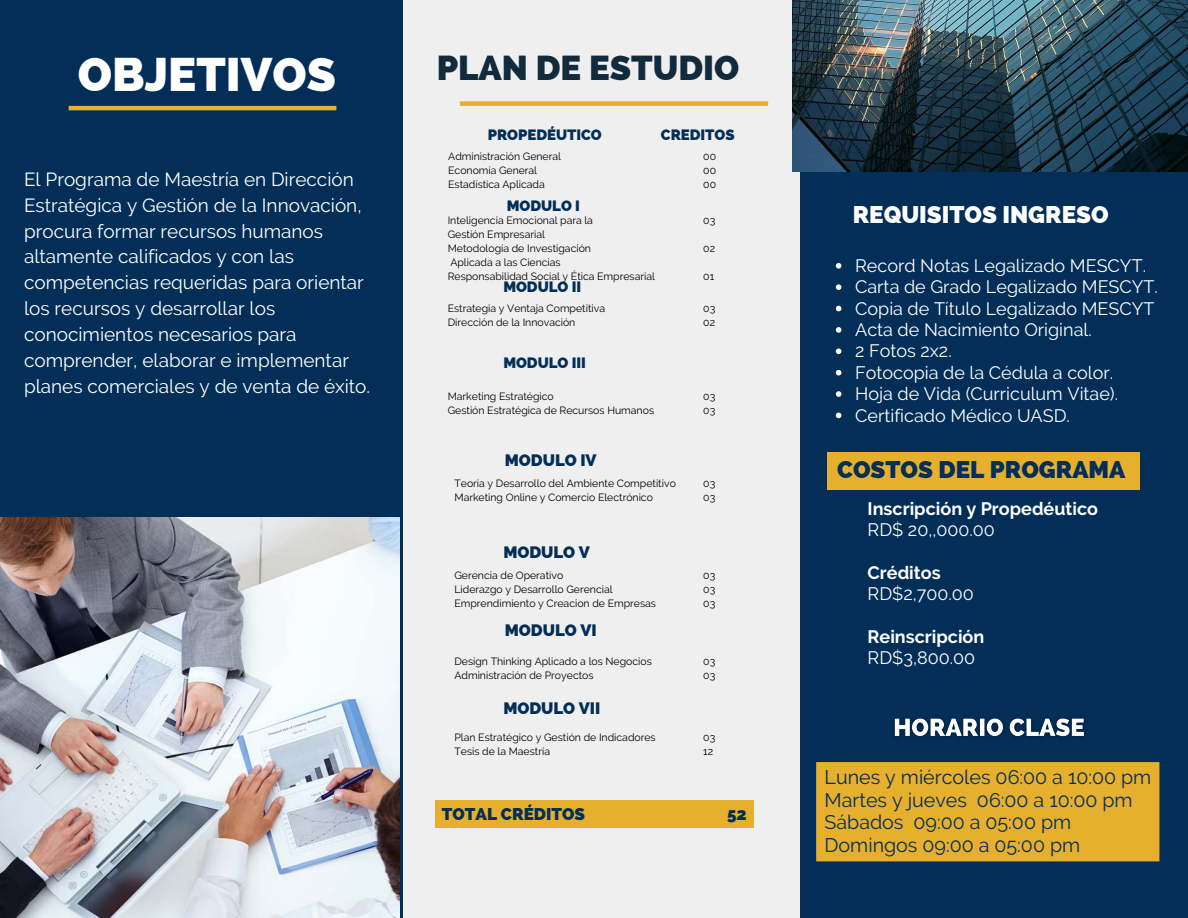
<style>
.page{position:relative;width:1188px;height:918px;background:#022e57}
.page>*{position:absolute;margin:0;border:0;box-sizing:border-box;transform-origin:0 0}
.t1{font:800 47.25px "Raleway";color:#fff}
.t2{font:800 34.65px "Raleway";color:#112b3c}
.t3{font:800 24.15px "Raleway";color:#fff}
.t4{font:800 24.15px "Raleway";color:#022e57}
.t5{font:19.65px/22.8px "Raleway";color:#022e57}
.t6{font:19.05px/25.8px "Raleway";color:#fff}
.t7{font:18px "Raleway";color:#fff}
.t8{font:700 18px "Raleway";color:#fff}
.t9{font:800 17.1px "Raleway";color:#022e57}
.t10{font:800 16.5px "Raleway";color:#022e57}
.t11{font:800 15px "Raleway";color:#022e57}
.t12{font:10.5px/14px "Raleway";color:#000}
</style>
<div class="page">
<img style="left:0;top:517px;width:399px;height:401px">
<div style="left:404px;top:0;width:396px;height:918px;background:#efefef"></div>
<div style="left:460px;top:101px;width:308px;height:5px;background:#e6af2d"></div>
<img style="left:792px;top:0;width:396px;height:171px">
<hr style="left:69px;top:106px;width:267px;height:4px;background:#e6af2d">
<div style="left:435px;top:801px;width:319px;height:27px;background:#e6af2d"></div>
<svg style="left:836px;top:263px;width:5px;height:6px"></svg>
<svg style="left:836px;top:284px;width:5px;height:6px"></svg>
<svg style="left:836px;top:306px;width:5px;height:5px"></svg>
<svg style="left:836px;top:327px;width:5px;height:6px"></svg>
<svg style="left:836px;top:348px;width:5px;height:6px"></svg>
<svg style="left:836px;top:370px;width:5px;height:5px"></svg>
<svg style="left:836px;top:391px;width:5px;height:6px"></svg>
<svg style="left:836px;top:413px;width:5px;height:5px"></svg>
<div style="left:828px;top:452px;width:312px;height:38px;background:#e6af2d"></div>
<img style="left:894px;top:718px;width:190px;height:19px">
<div style="left:816px;top:762px;width:343px;height:99px;background:#e6af2d"></div>
<p class="t1" style="left:78px;top:47px;width:260px">OBJETIVOS</p>
<p class="t2" style="left:437px;top:47px;width:304px">PLAN DE ESTUDIO</p>
<p class="t11" style="left:488px;top:126px;width:116px">PROPEDÉUTICO</p>
<p class="t12" style="left:448px;top:150px;width:114px">Administración General</p>
<p class="t12" style="left:448px;top:164px;width:98px">Economía General<br>Estadística Aplicada</p>
<p class="t12" style="left:448px;top:214px;width:147px">Inteligencia Emocional para la</p>
<p class="t12" style="left:448px;top:228px;width:99px">Gestión Empresarial</p>
<p class="t12" style="left:448px;top:242px;width:145px">Metodología de Investigación</p>
<p class="t12" style="left:450px;top:256px;width:112px">Aplicada a las Ciencias</p>
<p class="t12" style="left:448px;top:270px;width:209px">Responsabilidad Social y Ética Empresarial</p>
<p class="t11" style="left:661px;top:126px;width:75px">CREDITOS</p>
<p class="t12" style="left:703px;top:150px;width:14px">00</p>
<p class="t12" style="left:703px;top:164px;width:14px">00<br>00</p>
<p class="t12" style="left:703px;top:214px;width:14px">03</p>
<p class="t12" style="left:703px;top:242px;width:13px">02</p>
<p class="t12" style="left:703px;top:270px;width:12px">01</p>
<p class="t12" style="left:703px;top:302px;width:14px">03</p>
<p class="t12" style="left:703px;top:316px;width:13px">02</p>
<p class="t6" style="left:24px;top:166px;width:348px">El Programa de Maestría en Dirección Estratégica y Gestión de la Innovación, procura formar recursos humanos altamente calificados y con las competencias requeridas para orientar los recursos y desarrollar los conocimientos necesarios para comprender, elaborar e implementar planes comerciales y de venta de éxito.</p>
<p class="t11" style="left:507px;top:197px;width:75px">MODULO I</p>
<p class="t11" style="left:503px;top:278px;width:79px">MODULO II</p>
<p class="t12" style="left:448px;top:302px;width:159px">Estrategia y Ventaja Competitiva</p>
<p class="t12" style="left:448px;top:316px;width:129px">Dirección de la Innovación</p>
<p class="t11" style="left:503px;top:354px;width:84px">MODULO III</p>
<p class="t12" style="left:448px;top:390px;width:108px">Marketing Estratégico</p>
<p class="t12" style="left:448px;top:404px;width:208px">Gestión Estratégica de Recursos Humanos</p>
<p class="t12" style="left:703px;top:390px;width:14px">03</p>
<p class="t12" style="left:703px;top:404px;width:14px">03</p>
<p class="t10" style="left:505px;top:450px;width:93px">MODULO IV</p>
<p class="t12" style="left:454px;top:476px;width:223px">Teoría y Desarrollo del Ambiente Competitivo</p>
<p class="t12" style="left:454px;top:490px;width:200px">Marketing Online y Comercio Electrónico</p>
<p class="t10" style="left:503px;top:542px;width:88px">MODULO V</p>
<p class="t12" style="left:454px;top:568px;width:110px">Gerencia de Operativo</p>
<p class="t12" style="left:454px;top:582px;width:160px">Liderazgo y Desarrollo Gerencial</p>
<p class="t12" style="left:454px;top:596px;width:203px">Emprendimiento y Creacion de Empresas</p>
<p class="t10" style="left:505px;top:621px;width:93px">MODULO VI</p>
<p class="t12" style="left:454px;top:654px;width:199px">Design Thinking Aplicado a los Negocios</p>
<p class="t12" style="left:454px;top:668px;width:141px">Administración de Proyectos</p>
<p class="t10" style="left:503px;top:699px;width:99px">MODULO VII</p>
<p class="t12" style="left:454px;top:730px;width:203px">Plan Estratégico y Gestión de Indicadores</p>
<p class="t12" style="left:454px;top:744px;width:97px">Tesis de la Maestría</p>
<p class="t12" style="left:703px;top:476px;width:14px">03</p>
<p class="t12" style="left:703px;top:490px;width:14px">03</p>
<p class="t12" style="left:703px;top:568px;width:14px">03</p>
<p class="t12" style="left:703px;top:582px;width:14px">03</p>
<p class="t12" style="left:703px;top:596px;width:14px">03</p>
<p class="t12" style="left:703px;top:654px;width:14px">03</p>
<p class="t12" style="left:703px;top:668px;width:14px">03</p>
<p class="t12" style="left:703px;top:730px;width:14px">03</p>
<p class="t12" style="left:703px;top:744px;width:11px">12</p>
<p class="t9" style="left:442px;top:804px;width:145px">TOTAL CRÉDITOS</p>
<p class="t9" style="left:727px;top:804px;width:21px">52</p>
<p class="t3" style="left:853px;top:200px;width:257px">REQUISITOS INGRESO</p>
<p class="t7" style="left:855px;top:255px;width:292px">Record Notas Legalizado MESCYT.</p>
<p class="t7" style="left:855px;top:276px;width:304px">Carta de Grado Legalizado MESCYT.</p>
<p class="t7" style="left:855px;top:298px;width:301px">Copia de Título Legalizado MESCYT</p>
<p class="t7" style="left:855px;top:319px;width:238px">Acta de Nacimiento Original.</p>
<p class="t7" style="left:855px;top:341px;width:98px">2 Fotos 2x2.</p>
<p class="t7" style="left:855px;top:362px;width:260px">Fotocopia de la Cédula a color.</p>
<p class="t7" style="left:855px;top:383px;width:265px">Hoja de Vida (Curriculum Vitae).</p>
<p class="t7" style="left:855px;top:405px;width:216px">Certificado Médico UASD.</p>
<p class="t4" style="left:837px;top:455px;width:290px">COSTOS DEL PROGRAMA</p>
<p class="t8" style="left:868px;top:498px;width:232px">Inscripción y Propedéutico</p>
<p class="t7" style="left:868px;top:519px;width:129px">RD$ 20,,000.00</p>
<p class="t8" style="left:868px;top:562px;width:75px">Créditos</p>
<p class="t7" style="left:868px;top:583px;width:108px">RD$2,700.00</p>
<p class="t8" style="left:868px;top:626px;width:118px">Reinscripción</p>
<p class="t7" style="left:868px;top:647px;width:109px">RD$3,800.00</p>
<p class="t5" style="left:825px;top:766px;width:328px">Lunes y miércoles 06:00 a 10:00 pm</p>
<p class="t5" style="left:825px;top:788px;width:310px">Martes y jueves 06:00 a 10:00 pm<br>Sábados 09:00 a 05:00 pm</p>
<p class="t5" style="left:825px;top:834px;width:257px">Domingos 09:00 a 05:00 pm</p>
</div>
